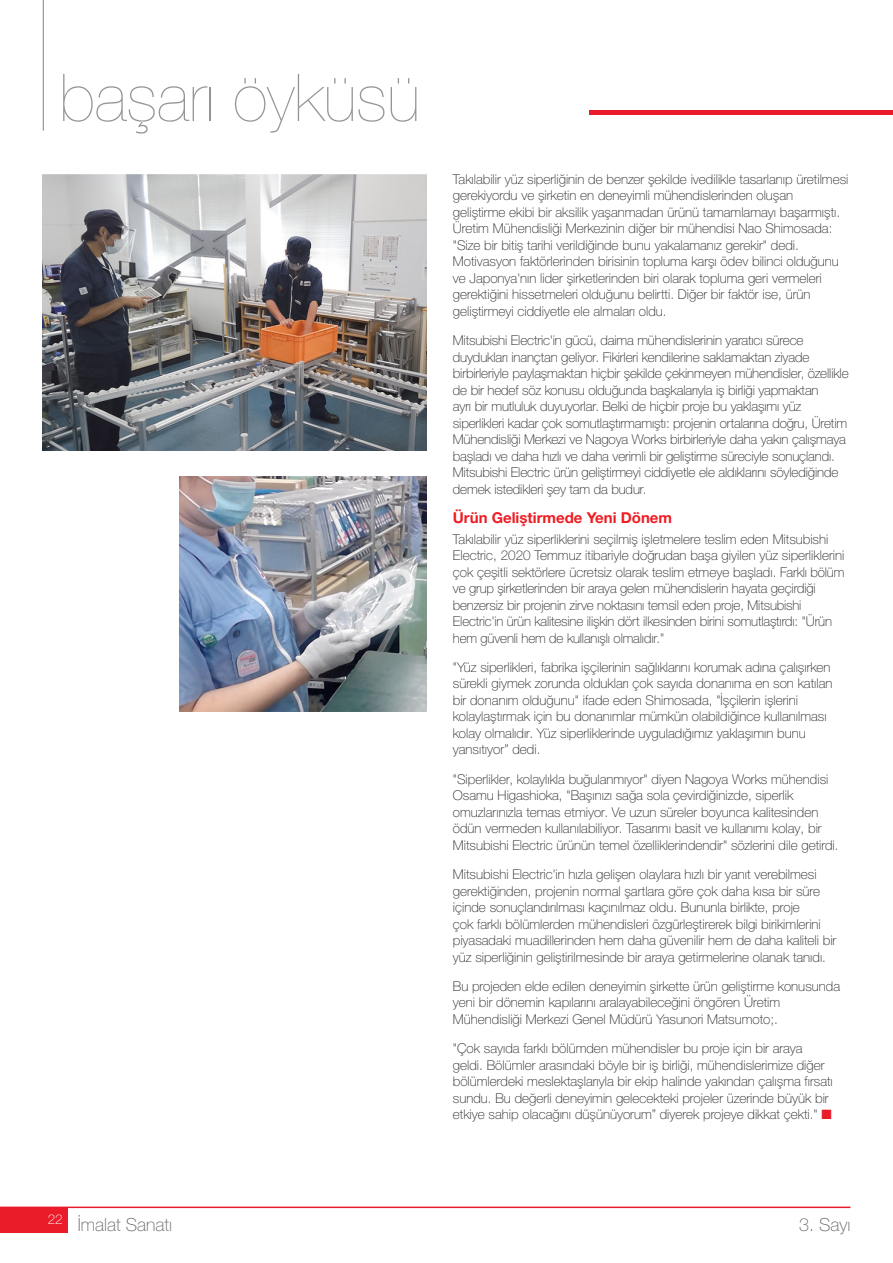
<style>
.page{position:relative;width:893px;height:1263px;background:#fff}
.page>*{position:absolute;margin:0;border:0;box-sizing:border-box;transform-origin:0 0}
.t1{font:200 66px "Helvetica Neue";color:#939598}
.t2{font:100 18px "Helvetica Neue LTW1 G";color:#636366}
.t3{font:700 15px "Helvetica Neue LTW1 G";color:#ee1d23}
.t4{font:100 13.5px/16.5px "Helvetica Neue LTW1 G";color:#231f20}
.s1{color:#ea1c29}
</style>
<div class="page">
<img style="left:43px;top:174px;width:383px;height:277px">
<img style="left:179px;top:476px;width:247px;height:236px">
<hr style="left:590px;top:110px;width:303px;height:4px;background:#ea1c29">
<div style="left:0;top:1207px;width:68px;height:25px;background:#ea1c29"></div>
<hr style="left:43px;top:0;width:1px;height:131px;background:#808285">
<hr style="left:0;top:1206px;width:850px;height:2px;background:#ea1c29">
<h1 class="t1" style="left:60px;top:46px;width:362px">başarı öyküsü</h1>
<p class="t4" style="left:453px;top:171px;width:397px">Takılabilir yüz siperliğinin de benzer şekilde ivedilikle tasarlanıp üretilmesi gerekiyordu ve şirketin en deneyimli mühendislerinden oluşan geliştirme ekibi bir aksilik yaşanmadan ürünü tamamlamayı başarmıştı.<br>Üretim Mühendisliği Merkezinin diğer bir mühendisi Nao Shimosada: "Size bir bitiş tarihi verildiğinde bunu yakalamanız gerekir" dedi.<br>Motivasyon faktörlerinden birisinin topluma karşı ödev bilinci olduğunu ve Japonya'nın lider şirketlerinden biri olarak topluma geri vermeleri gerektiğini hissetmeleri olduğunu belirtti. Diğer bir faktör ise, ürün geliştirmeyi ciddiyetle ele almaları oldu.</p>
<p class="t4" style="left:453px;top:332px;width:397px">Mitsubishi Electric'in gücü, daima mühendislerinin yaratıcı sürece duydukları inançtan geliyor. Fikirleri kendilerine saklamaktan ziyade birbirleriyle paylaşmaktan hiçbir şekilde çekinmeyen mühendisler, özellikle de bir hedef söz konusu olduğunda başkalarıyla iş birliği yapmaktan<br>ayrı bir mutluluk duyuyorlar. Belki de hiçbir proje bu yaklaşımı yüz siperlikleri kadar çok somutlaştırmamıştı: projenin ortalarına doğru, Üretim Mühendisliği Merkezi ve Nagoya Works birbirleriyle daha yakın çalışmaya başladı ve daha hızlı ve daha verimli bir geliştirme süreciyle sonuçlandı.<br>Mitsubishi Electric ürün geliştirmeyi ciddiyetle ele aldıklarını söylediğinde demek istedikleri şey tam da budur.</p>
<p class="t3" style="left:453px;top:508px;width:221px">Ürün Geliştirmede Yeni Dönem</p>
<p class="t4" style="left:453px;top:531px;width:393px">Takılabilir yüz siperliklerini seçilmiş işletmelere teslim eden Mitsubishi Electric, 2020 Temmuz itibariyle doğrudan başa giyilen yüz siperliklerini çok çeşitli sektörlere ücretsiz olarak teslim etmeye başladı. Farklı bölüm ve grup şirketlerinden bir araya gelen mühendislerin hayata geçirdiği benzersiz bir projenin zirve noktasını temsil eden proje, Mitsubishi Electric'in ürün kalitesine ilişkin dört ilkesinden birini somutlaştırdı: "Ürün hem güvenli hem de kullanışlı olmalıdır."</p>
<p class="t4" style="left:453px;top:659px;width:381px">"Yüz siperlikleri, fabrika işçilerinin sağlıklarını korumak adına çalışırken sürekli giymek zorunda oldukları çok sayıda donanıma en son katılan bir donanım olduğunu" ifade eden Shimosada, "İşçilerin işlerini kolaylaştırmak için bu donanımlar mümkün olabildiğince kullanılması kolay olmalıdır. Yüz siperliklerinde uyguladığımız yaklaşımın bunu yansıtıyor” dedi.</p>
<p class="t4" style="left:453px;top:771px;width:387px">"Siperlikler, kolaylıkla buğulanmıyor" diyen Nagoya Works mühendisi Osamu Higashioka, "Başınızı sağa sola çevirdiğinizde, siperlik omuzlarınızla temas etmiyor. Ve uzun süreler boyunca kalitesinden ödün vermeden kullanılabiliyor. Tasarımı basit ve kullanımı kolay, bir Mitsubishi Electric ürünün temel özelliklerindendir" sözlerini dile getirdi.</p>
<p class="t4" style="left:453px;top:866px;width:385px">Mitsubishi Electric'in hızla gelişen olaylara hızlı bir yanıt verebilmesi gerektiğinden, projenin normal şartlara göre çok daha kısa bir süre içinde sonuçlandırılması kaçınılmaz oldu. Bununla birlikte, proje<br>çok farklı bölümlerden mühendisleri özgürleştirerek bilgi birikimlerini piyasadaki muadillerinden hem daha güvenilir hem de daha kaliteli bir yüz siperliğinin geliştirilmesinde bir araya getirmelerine olanak tanıdı.</p>
<p class="t4" style="left:453px;top:978px;width:389px">Bu projeden elde edilen deneyimin şirkette ürün geliştirme konusunda yeni bir dönemin kapılarını aralayabileceğini öngören Üretim<br>Mühendisliği Merkezi Genel Müdürü Yasunori Matsumoto;.</p>
<p class="t4" style="left:453px;top:1040px;width:381px">"Çok sayıda farklı bölümden mühendisler bu proje için bir araya geldi. Bölümler arasındaki böyle bir iş birliği, mühendislerimize diğer bölümlerdeki meslektaşlarıyla bir ekip halinde yakından çalışma fırsatı sundu. Bu değerli deneyimin gelecekteki projeler üzerinde büyük bir etkiye sahip olacağını düşünüyorum” diyerek projeye dikkat çekti." <span class="s1">■</span></p>
<h2 class="t2" style="left:48px;top:1214px;width:126px"><sup>22</sup> İmalat Sanatı</h2>
<h2 class="t2" style="left:799px;top:1214px;width:53px">3. Sayı</h2>
</div>
